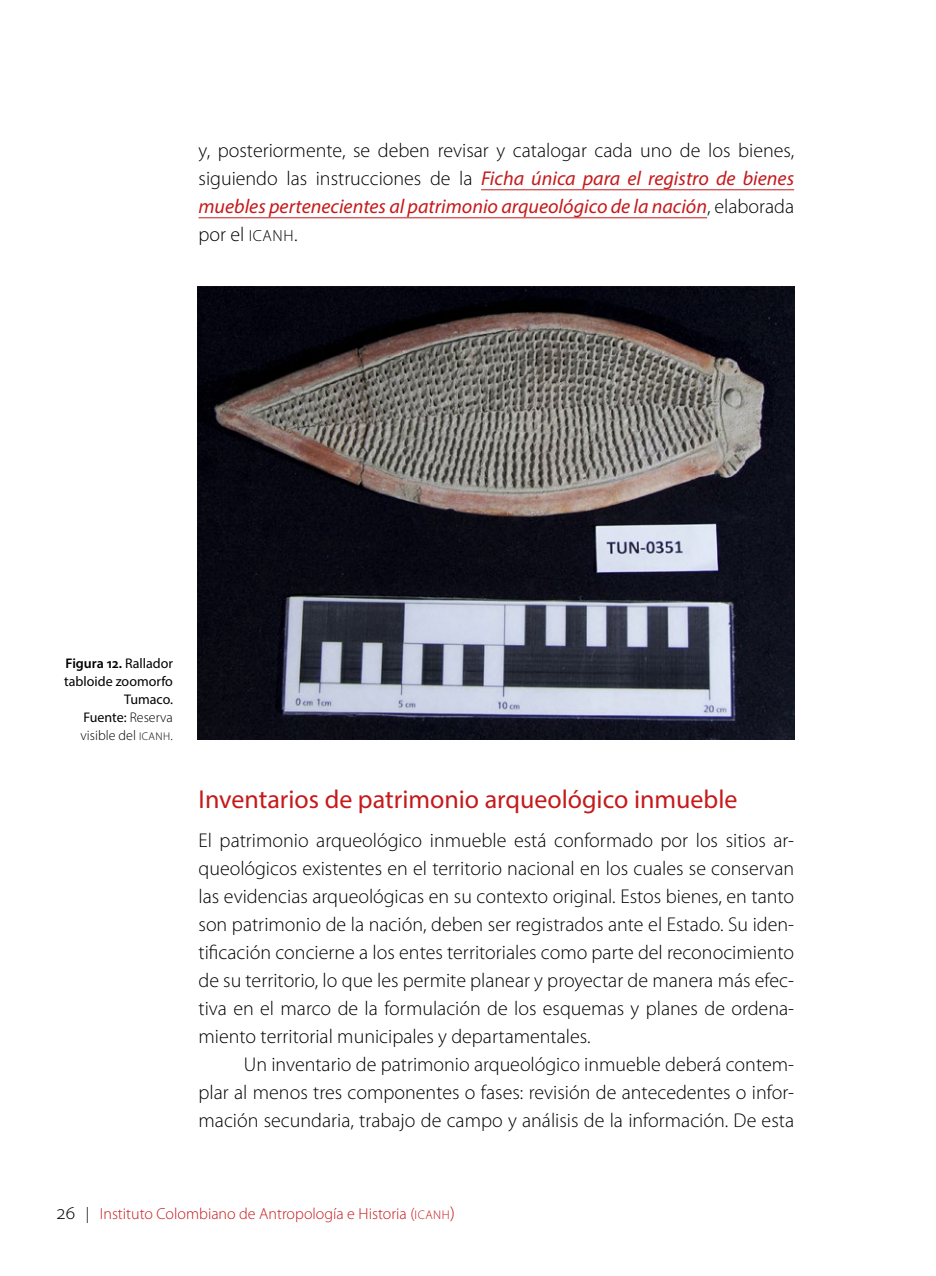
<style>
.page{position:relative;width:936px;height:1276px;background:#fff}
.page>*{position:absolute;margin:0;border:0;box-sizing:border-box;transform-origin:0 0}
.t1{font:26px "Myriad Pro";color:#c51a1b}
.t2{font:300 20px/28px "Myriad Pro";color:#000;text-align:justify}
.t3{font:300 16px "Myriad Pro";color:#c51a1b}
.t4{font:14px/18px "Myriad Pro";color:#000;text-align:right}
.s1{font-weight:400;font-style:italic;color:#c51a1b}
.s2{font-size:16.2px}
.s3{font-weight:600}
.s4{font-weight:300}
.s5{font-weight:300;font-size:11.2px}
.s6{font-size:20px;color:#000}
.s7{color:#000}
.s8{font-size:12.6px}
.s9{font-size:18px}
</style>
<div class="page">
<hr style="left:481px;top:189px;width:313px;height:1px;background:#c51a1b">
<hr style="left:198px;top:217px;width:509px;height:1px;background:#c51a1b">
<img style="left:198px;top:286px;width:596px;height:454px">
<p class="t2" style="left:198px;top:136px;width:597px">y, posteriormente, se deben revisar y catalogar cada uno de los bienes, siguiendo las instrucciones de la <span class="s1">Ficha única para el registro de bienes muebles pertenecientes al patrimonio arqueológico de la nación</span>, elaborada por el <span class="s2">ICANH</span>.</p>
<p class="t4" style="left:64px;top:654px;width:110px"><span class="s3">Figura 12.</span> Rallador tabloide zoomorfo<br>Tumaco.<br>Fuente: <span class="s4">Reserva visible del</span> <span class="s5">ICANH</span><span class="s4">.</span></p>
<h1 class="t1" style="left:198px;top:783px;width:540px">Inventarios de patrimonio arqueológico inmueble</h1>
<p class="t2" style="left:198px;top:826px;width:597px">El patrimonio arqueológico inmueble está conformado por los sitios ar&shy;queológicos existentes en el territorio nacional en los cuales se conservan las evidencias arqueológicas en su contexto original. Estos bienes, en tanto son patrimonio de la nación, deben ser registrados ante el Estado. Su iden&shy;tificación concierne a los entes territoriales como parte del reconocimiento de su territorio, lo que les permite planear y proyectar de manera más efec&shy;tiva en el marco de la formulación de los esquemas y planes de ordena&shy;miento territorial municipales y departamentales.</p>
<p class="t2" style="left:198px;top:1050px;width:597px;text-indent:45px">Un inventario de patrimonio arqueológico inmueble deberá contem&shy;plar al menos tres componentes o fases: revisión de antecedentes o infor&shy;mación secundaria, trabajo de campo y análisis de la información. De esta</p>
<p class="t3" style="left:57px;top:1204px;width:399px"><span class="s6">26</span> <span class="s7">|</span> Instituto Colombiano de Antropología e Historia (<span class="s8">ICANH</span><span class="s9">)</span></p>
</div>
